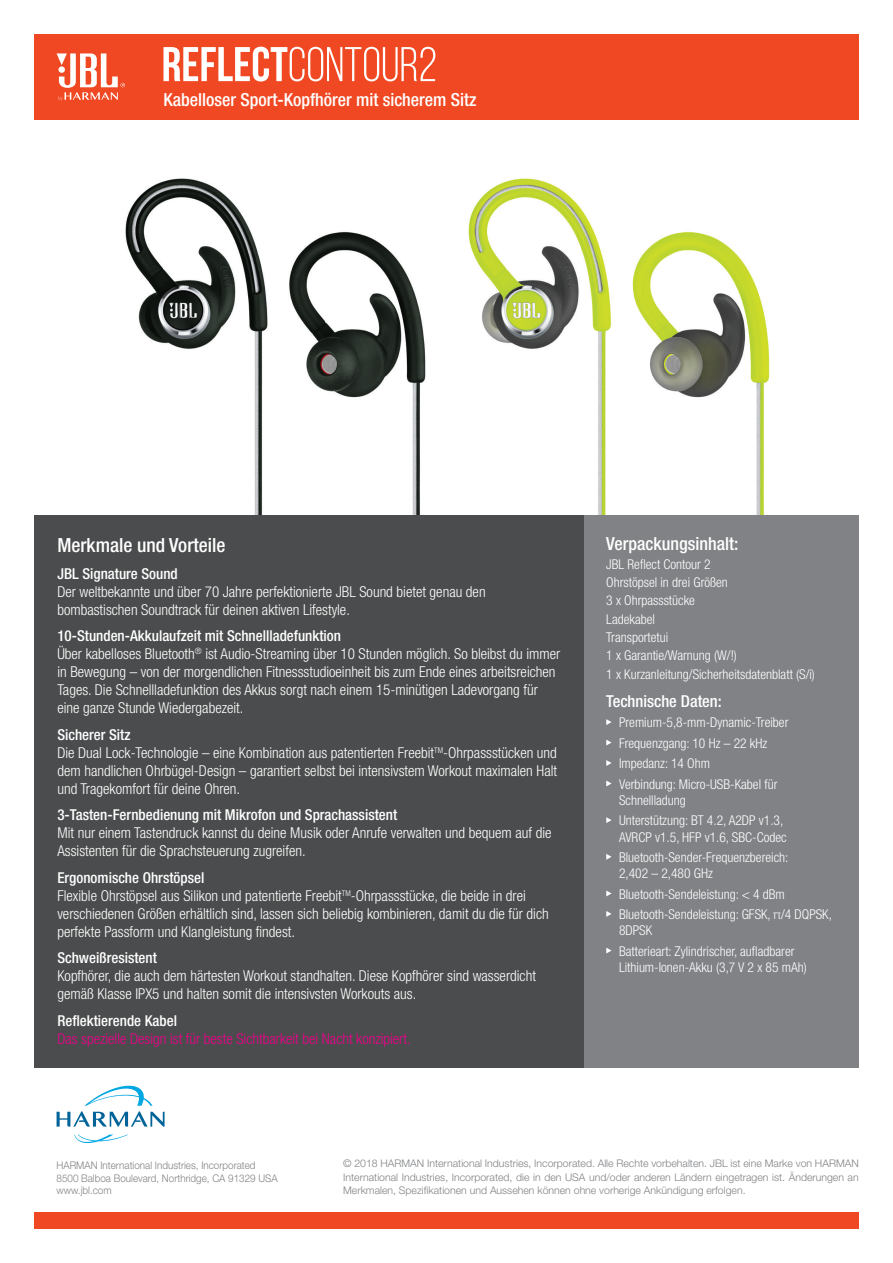
<style>
.page{position:relative;width:893px;height:1263px;background:#fff}
.page>*{position:absolute;margin:0;border:0;box-sizing:border-box;transform-origin:0 0}
.t1{font:500 condensed 19.5px "Helvetica Neue LT Pro";color:#fff}
.t2{font:500 condensed 18px "Helvetica Neue LT Pro";color:#fff}
.t3{font:500 condensed 16.5px "Helvetica Neue LT Pro";color:#fff}
.t4{font:300 condensed 15px/18px "Helvetica Neue LT Pro";color:#fff}
.t5{font:500 condensed 15px "Helvetica Neue LT Pro";color:#fff}
.t6{font:300 condensed 15px "Helvetica Neue LT Pro";color:#ed028c}
.t7{font:300 condensed 13.5px/20.4px "Helvetica Neue LT Pro";color:#fff}
.t8{font:300 10.5px/13.5px "Helvetica Neue LT Pro";color:#808285;text-align:justify}
.t9{font:300 10.5px/12.6px "Helvetica Neue LT Pro";color:#808285;scale:.94 1}
.s1{font-weight:500}
</style>
<div class="page">
<img style="left:125px;top:178px;width:301px;height:337px">
<img style="left:468px;top:178px;width:302px;height:337px">
<div style="left:34px;top:34px;width:825px;height:85px;background:#f04822"></div>
<div style="left:34px;top:1213px;width:825px;height:16px;background:#f04822"></div>
<svg style="left:57px;top:53px;width:68px;height:48px"></svg>
<svg style="left:74px;top:1134px;width:54px;height:9px"></svg>
<svg style="left:57px;top:1085px;width:108px;height:42px"></svg>
<div style="left:584px;top:515px;width:275px;height:552px;background:#808285"></div>
<svg style="left:606px;top:719px;width:6px;height:6px"></svg>
<svg style="left:606px;top:740px;width:6px;height:5px"></svg>
<svg style="left:606px;top:760px;width:6px;height:6px"></svg>
<svg style="left:606px;top:780px;width:6px;height:6px"></svg>
<svg style="left:606px;top:817px;width:6px;height:6px"></svg>
<svg style="left:606px;top:854px;width:6px;height:6px"></svg>
<svg style="left:606px;top:890px;width:6px;height:6px"></svg>
<svg style="left:606px;top:911px;width:6px;height:6px"></svg>
<svg style="left:606px;top:947px;width:6px;height:6px"></svg>
<div style="left:34px;top:515px;width:550px;height:552px;background:#4b4c4d"></div>
<svg style="left:163px;top:47px;width:272px;height:35px"></svg>
<p class="t2" style="left:163px;top:89px;width:314px">Kabelloser Sport-Kopfhörer mit sicherem Sitz</p>
<h1 class="t1" style="left:57px;top:534px;width:170px">Merkmale und Vorteile</h1>
<p class="t5" style="left:57px;top:564px;width:122px">JBL Signature Sound</p>
<p class="t4" style="left:57px;top:582px;width:430px">Der weltbekannte und über 70 Jahre perfektionierte JBL Sound bietet genau den bombastischen Soundtrack für deinen aktiven Lifestyle.</p>
<p class="t4" style="left:57px;top:627px;width:504px"><span class="s1">10-Stunden-Akkulaufzeit mit Schnellladefunktion<br></span>Über kabelloses Bluetooth<sup>®</sup> ist Audio-Streaming über 10 Stunden möglich. So bleibst du immer in Bewegung – von der morgendlichen Fitnessstudioeinheit bis zum Ende eines arbeitsreichen Tages. Die Schnellladefunktion des Akkus sorgt nach einem 15-minütigen Ladevorgang für eine ganze Stunde Wiedergabezeit.</p>
<p class="t4" style="left:57px;top:725px;width:501px"><span class="s1">Sicherer Sitz<br></span>Die Dual Lock-Technologie – eine Kombination aus patentierten Freebit<sup>TM</sup>-Ohrpassstücken und dem handlichen Ohrbügel-Design – garantiert selbst bei intensivstem Workout maximalen Halt und Tragekomfort für deine Ohren.</p>
<p class="t5" style="left:57px;top:806px;width:341px">3-Tasten-Fernbedienung mit Mikrofon und Sprachassistent</p>
<p class="t4" style="left:57px;top:824px;width:496px">Mit nur einem Tastendruck kannst du deine Musik oder Anrufe verwalten und bequem auf die<br>Assistenten für die Sprachsteuerung zugreifen.</p>
<p class="t4" style="left:57px;top:868px;width:493px"><span class="s1">Ergonomische Ohrstöpsel<br></span>Flexible Ohrstöpsel aus Silikon und patentierte Freebit<sup>TM</sup>-Ohrpassstücke, die beide in drei verschiedenen Größen erhältlich sind, lassen sich beliebig kombinieren, damit du die für dich perfekte Passform und Klangleistung findest.</p>
<p class="t5" style="left:57px;top:949px;width:101px">Schweißresistent</p>
<p class="t4" style="left:57px;top:967px;width:480px">Kopfhörer, die auch dem härtesten Workout standhalten. Diese Kopfhörer sind wasserdicht gemäß Klasse IPX5 und halten somit die intensivsten Workouts aus.</p>
<p class="t5" style="left:57px;top:1011px;width:121px">Reflektierende Kabel</p>
<p class="t6" style="left:57px;top:1030px;width:355px">Das spezielle Design ist für beste Sichtbarkeit bei Nacht konzipiert.</p>
<p class="t2" style="left:606px;top:533px;width:134px">Verpackungsinhalt:</p>
<p class="t7" style="left:606px;top:555px;width:210px;line-height:18.3px">JBL Reflect Contour 2<br>Ohrstöpsel in drei Größen<br>3 x Ohrpassstücke<br>Ladekabel<br>Transportetui<br>1 x Garantie/Warnung (W/!)<br>1 x Kurzanleitung/Sicherheitsdatenblatt (S/i)</p>
<p class="t3" style="left:606px;top:691px;width:117px">Technische Daten:</p>
<p class="t7" style="left:619px;top:712px;width:171px">Premium-5,8-mm-Dynamic-Treiber<br>Frequenzgang: 10 Hz – 22 kHz<br>Impedanz: 14 Ohm<br>Verbindung: Micro-USB-Kabel für</p>
<p class="t7" style="left:619px;top:790px;width:166px">Schnellladung<br>Unterstützung: BT 4.2, A2DP v1.3,</p>
<p class="t7" style="left:619px;top:826px;width:171px">AVRCP v1.5, HFP v1.6, SBC-Codec<br>Bluetooth-Sender-Frequenzbereich:</p>
<p class="t7" style="left:619px;top:863px;width:214px">2,402 – 2,480 GHz<br>Bluetooth-Sendeleistung: &lt; 4 dBm<br>Bluetooth-Sendeleistung: GFSK, π/4 DQPSK,</p>
<p class="t7" style="left:619px;top:920px;width:177px">8DPSK<br>Batterieart: Zylindrischer, aufladbarer</p>
<p class="t7" style="left:619px;top:957px;width:189px">Lithium-Ionen-Akku (3,7 V 2 x 85 mAh)</p>
<p class="t9" style="left:57px;top:1159px;width:237px">HARMAN International Industries, Incorporated<br>8500 Balboa Boulevard, Northridge, CA 91329 USA www.jbl.com</p>
<p class="t8" style="left:343px;top:1156px;width:517px">© 2018 HARMAN International Industries, Incorporated. Alle Rechte vorbehalten. JBL ist eine Marke von HARMAN International Industries, Incorporated, die in den USA und/oder anderen Ländern eingetragen ist. Änderungen an Merkmalen, Spezifikationen und Aussehen können ohne vorherige Ankündigung erfolgen.</p>
</div>
